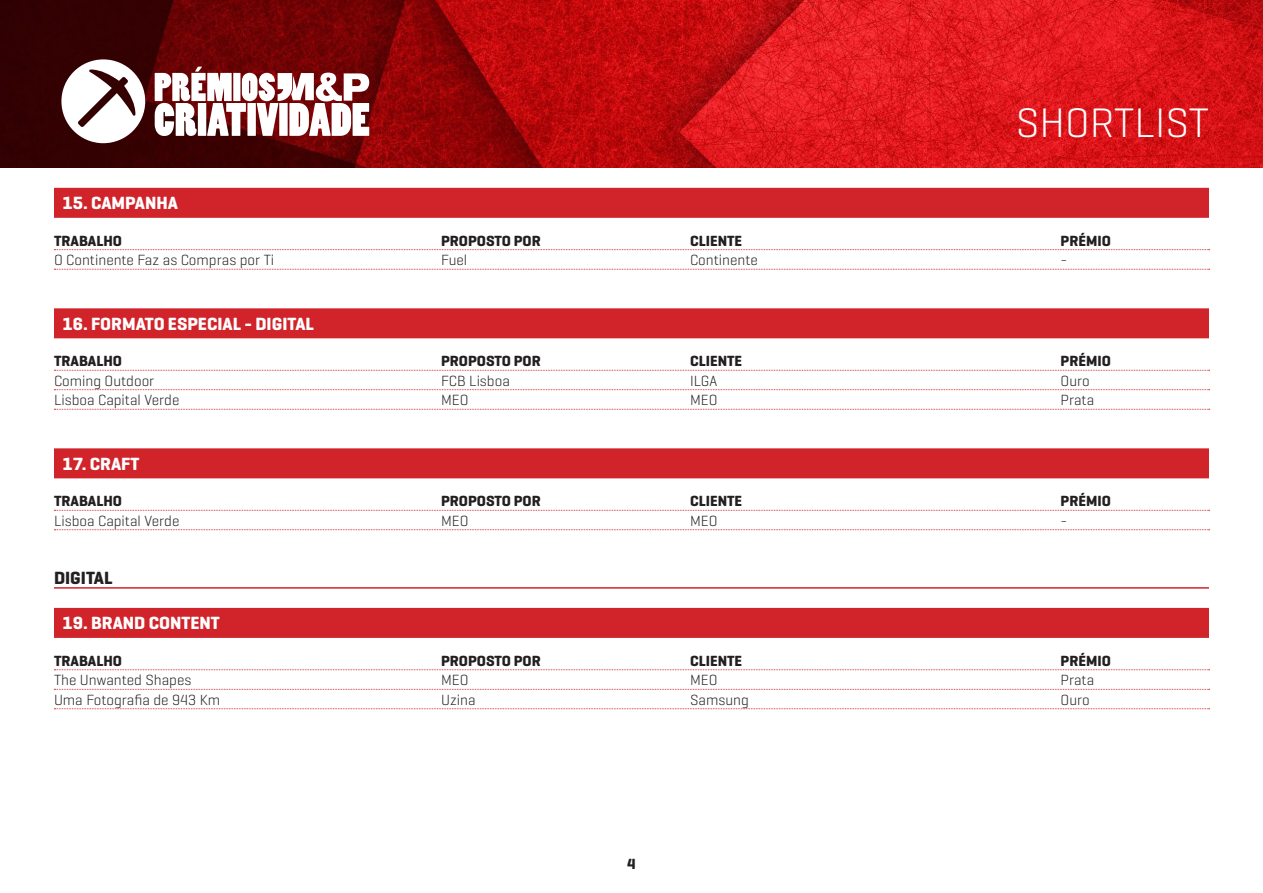
<style>
.page{position:relative;width:1263px;height:893px;background:#fff}
.page>*{position:absolute;margin:0;border:0;box-sizing:border-box;transform-origin:0 0}
.t1{font:300 42px "Geogrotesque";color:#fff}
.tit{font:700 18px "Geogrotesque";color:#fff}
.t2{font:700 18px "Geogrotesque";color:#231f20}
.t3{font:300 15px "Geogrotesque";color:#231f20}
.t4{font:700 15px "Geogrotesque";color:#231f20}
</style>
<div class="page">
<div style="left:54px;top:188px;width:1155px;height:30px;background:#d1232a"></div>
<svg style="left:54px;top:249px;width:1155px;height:1px"></svg>
<svg style="left:54px;top:269px;width:1155px;height:1px"></svg>
<div style="left:54px;top:308px;width:1155px;height:30px;background:#d1232a"></div>
<svg style="left:54px;top:370px;width:1155px;height:1px"></svg>
<svg style="left:54px;top:389px;width:1155px;height:1px"></svg>
<svg style="left:54px;top:409px;width:1155px;height:1px"></svg>
<div style="left:54px;top:448px;width:1155px;height:30px;background:#d1232a"></div>
<svg style="left:54px;top:510px;width:1155px;height:1px"></svg>
<svg style="left:54px;top:529px;width:1155px;height:1px"></svg>
<hr style="left:54px;top:587px;width:1155px;height:2px;background:#d1232a">
<div style="left:54px;top:608px;width:1155px;height:30px;background:#d1232a"></div>
<svg style="left:54px;top:669px;width:1155px;height:1px"></svg>
<svg style="left:54px;top:689px;width:1155px;height:1px"></svg>
<svg style="left:54px;top:708px;width:1155px;height:1px"></svg>
<img style="left:0;top:0;width:1263px;height:168px">
<svg style="left:61px;top:59px;width:84px;height:84px"></svg>
<svg style="left:155px;top:67px;width:214px;height:69px"></svg>
<p class="t1" style="left:1016px;top:96px;width:194px">SHORTLIST</p>
<p class="tit" style="left:63px;top:192px;width:117px">15. CAMPANHA</p>
<p class="t4" style="left:54px;top:231px;width:70px">TRABALHO</p>
<p class="t4" style="left:441px;top:231px;width:101px">PROPOSTO POR</p>
<p class="t4" style="left:690px;top:231px;width:54px">CLIENTE</p>
<p class="t4" style="left:1061px;top:231px;width:52px">PRÉMIO</p>
<p class="t3" style="left:54px;top:251px;width:222px">O Continente Faz as Compras por Ti</p>
<p class="t3" style="left:441px;top:251px;width:28px">Fuel</p>
<p class="t3" style="left:690px;top:251px;width:69px">Continente</p>
<p class="t3" style="left:1061px;top:251px;width:8px">-</p>
<p class="tit" style="left:63px;top:312px;width:253px">16. FORMATO ESPECIAL - DIGITAL</p>
<p class="t4" style="left:54px;top:352px;width:70px">TRABALHO</p>
<p class="t4" style="left:441px;top:352px;width:101px">PROPOSTO POR</p>
<p class="t4" style="left:690px;top:352px;width:54px">CLIENTE</p>
<p class="t4" style="left:1061px;top:352px;width:52px">PRÉMIO</p>
<p class="t3" style="left:54px;top:371px;width:102px">Coming Outdoor</p>
<p class="t3" style="left:441px;top:371px;width:70px">FCB Lisboa</p>
<p class="t3" style="left:690px;top:371px;width:29px">ILGA</p>
<p class="t3" style="left:1061px;top:371px;width:31px">Ouro</p>
<p class="t3" style="left:54px;top:391px;width:127px">Lisboa Capital Verde</p>
<p class="t3" style="left:441px;top:391px;width:29px">MEO</p>
<p class="t3" style="left:690px;top:391px;width:29px">MEO</p>
<p class="t3" style="left:1061px;top:391px;width:35px">Prata</p>
<p class="tit" style="left:63px;top:452px;width:78px">17. CRAFT</p>
<p class="t4" style="left:54px;top:492px;width:70px">TRABALHO</p>
<p class="t4" style="left:441px;top:492px;width:101px">PROPOSTO POR</p>
<p class="t4" style="left:690px;top:492px;width:54px">CLIENTE</p>
<p class="t4" style="left:1061px;top:492px;width:52px">PRÉMIO</p>
<p class="t3" style="left:54px;top:511px;width:127px">Lisboa Capital Verde</p>
<p class="t3" style="left:441px;top:511px;width:29px">MEO</p>
<p class="t3" style="left:690px;top:511px;width:29px">MEO</p>
<p class="t3" style="left:1061px;top:511px;width:8px">-</p>
<p class="t2" style="left:54px;top:567px;width:60px">DIGITAL</p>
<p class="tit" style="left:63px;top:612px;width:159px">19. BRAND CONTENT</p>
<p class="t4" style="left:54px;top:651px;width:70px">TRABALHO</p>
<p class="t4" style="left:441px;top:651px;width:101px">PROPOSTO POR</p>
<p class="t4" style="left:690px;top:651px;width:54px">CLIENTE</p>
<p class="t4" style="left:1061px;top:651px;width:52px">PRÉMIO</p>
<p class="t3" style="left:54px;top:671px;width:139px">The Unwanted Shapes</p>
<p class="t3" style="left:441px;top:671px;width:29px">MEO</p>
<p class="t3" style="left:690px;top:671px;width:29px">MEO</p>
<p class="t3" style="left:1061px;top:671px;width:35px">Prata</p>
<p class="t3" style="left:54px;top:690px;width:167px">Uma Fotografia de 943 Km</p>
<p class="t3" style="left:441px;top:690px;width:36px">Uzina</p>
<p class="t3" style="left:690px;top:690px;width:60px">Samsung</p>
<p class="t3" style="left:1061px;top:690px;width:31px">Ouro</p>
<p class="t4" style="left:627px;top:855px;width:10px">4</p>
</div>
